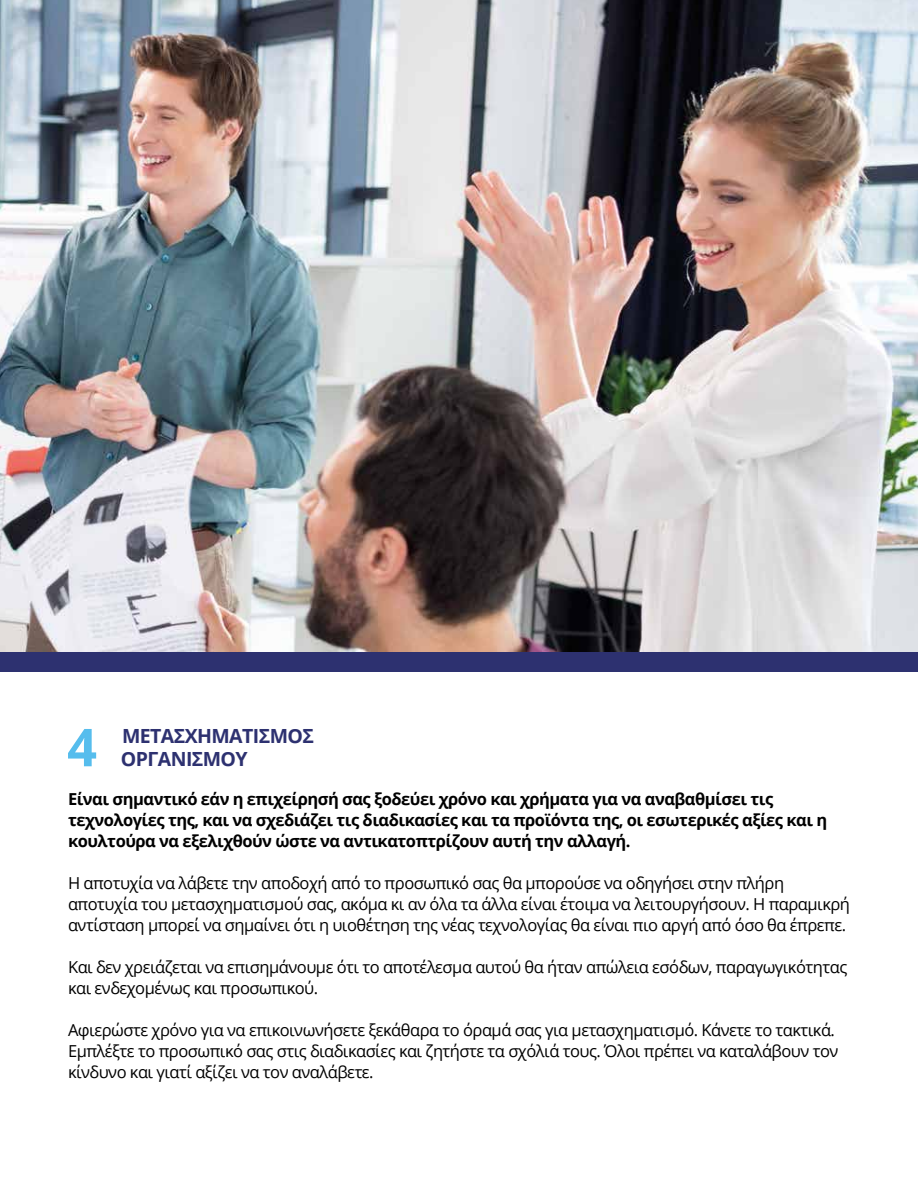
<style>
.page{position:relative;width:918px;height:1188px;background:#fff}
.page>*{position:absolute;margin:0;border:0;box-sizing:border-box;transform-origin:0 0}
.t1{font:700 52.35px "Open Sans";color:#56bded}
.t2{font:700 19.5px/23.4px "Open Sans";letter-spacing:-.03em;color:#2d3170}
.t3{font:16.5px/21px "Open Sans";letter-spacing:-.03em;color:#000}
.t4{font:700 16.5px/21px "Open Sans";letter-spacing:-.03em;color:#000}
</style>
<div class="page">
<img style="left:0;top:0;width:918px;height:652px">
<div style="left:0;top:652px;width:918px;height:19px;background:#2d3170"></div>
<h1 class="t1" style="left:67px;top:710px;width:31px">4</h1>
<p class="t2" style="left:121px;top:724px;width:195px">ΜΕΤΑΣΧΗΜΑΤΙΣΜΟΣ<br>ΟΡΓΑΝΙΣΜΟΥ</p>
<p class="t4" style="left:68px;top:789px;width:761px">Είναι σημαντικό εάν η επιχείρησή σας ξοδεύει χρόνο και χρήματα για να αναβαθμίσει τις τεχνολογίες της, και να σχεδιάζει τις διαδικασίες και τα προϊόντα της, οι εσωτερικές αξίες και η κουλτούρα να εξελιχθούν ώστε να αντικατοπτρίζουν αυτή την αλλαγή.</p>
<p class="t3" style="left:68px;top:873px;width:783px">Η αποτυχία να λάβετε την αποδοχή από το προσωπικό σας θα μπορούσε να οδηγήσει στην πλήρη αποτυχία του μετασχηματισμού σας, ακόμα κι αν όλα τα άλλα είναι έτοιμα να λειτουργήσουν. Η παραμικρή αντίσταση μπορεί να σημαίνει ότι η υιοθέτηση της νέας τεχνολογίας θα είναι πιο αργή από όσο θα έπρεπε.</p>
<p class="t3" style="left:68px;top:957px;width:781px">Και δεν χρειάζεται να επισημάνουμε ότι το αποτέλεσμα αυτού θα ήταν απώλεια εσόδων, παραγωγικότητας και ενδεχομένως και προσωπικού.</p>
<p class="t3" style="left:68px;top:1020px;width:772px">Αφιερώστε χρόνο για να επικοινωνήσετε ξεκάθαρα το όραμά σας για μετασχηματισμό. Κάνετε το τακτικά.<br>Εμπλέξτε το προσωπικό σας στις διαδικασίες και ζητήστε τα σχόλιά τους. Όλοι πρέπει να καταλάβουν τον κίνδυνο και γιατί αξίζει να τον αναλάβετε.</p>
</div>
